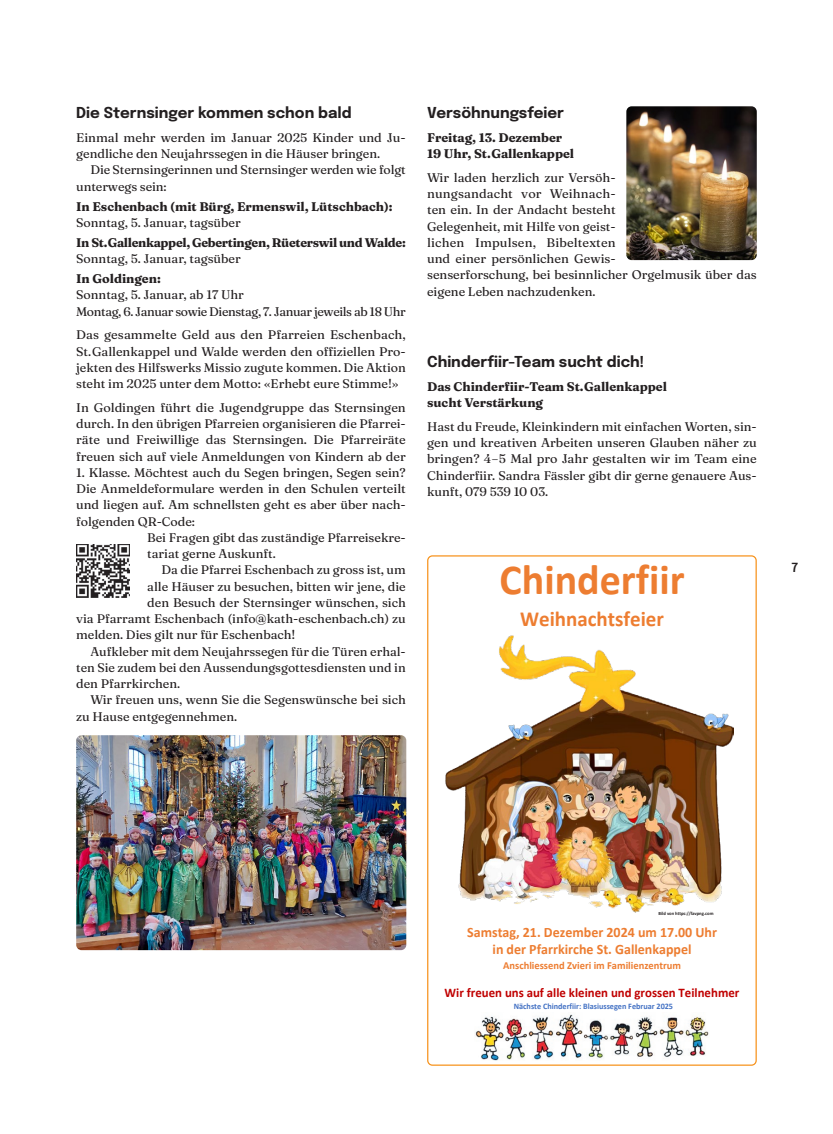
<style>
.page{position:relative;width:833px;height:1134px;background:#fff}
.page>*{position:absolute;margin:0;border:0;box-sizing:border-box;transform-origin:0 0}
.t1{font:700 43px "Calibri";color:#ed7d31}
.t2{font:700 21.5px "Calibri";color:#ed7d31}
.t3{font:700 15px "Epilogue";color:#231f20}
.t4{font:700 14.38px/17.5px "Calibri";color:#ed7d31;text-align:center}
.t5{font:700 13.12px "Calibri";color:#c00000}
.t6{font:12.5px/16.2px "Fraunces 9 pt";color:#231f20;text-align:justify}
.t7{font:700 12.5px/16.2px "Fraunces 9 pt";color:#231f20}
.t8{font:12.5px/16.2px "Fraunces 9 pt";letter-spacing:-.03em;color:#231f20}
.t9{font:700 12.5px "Fraunces 9 pt";letter-spacing:-.025em;color:#231f20}
.t10{font:600 12.5px "Epilogue";color:#231f20}
.t11{font:700 10.75px "Calibri";color:#ed7d31}
.t12{font:700 8.38px "Calibri";color:#4472c4}
.t13{font:700 4.75px "Calibri";color:#231f20}
</style>
<div class="page">
<img style="left:76px;top:735px;width:330px;height:215px">
<img style="left:76px;top:544px;width:54px;height:53px">
<img style="left:626px;top:106px;width:130px;height:154px">
<img style="left:445px;top:635px;width:288px;height:278px">
<img style="left:475px;top:1014px;width:234px;height:47px">
<p class="t3" style="left:76px;top:102px;width:277px">Die Sternsinger kommen schon bald</p>
<p class="t6" style="left:76px;top:129px;width:331px">Einmal mehr werden im Januar 2025 Kinder und Ju&shy;gendliche den Neujahrssegen in die Häuser bringen.</p>
<p class="t6" style="left:76px;top:161px;width:331px;text-indent:14px">Die Sternsingerinnen und Sternsinger werden wie folgt unterwegs sein:</p>
<p class="t7" style="left:76px;top:197px;width:318px">In Eschenbach (mit Bürg, Ermenswil, Lütschbach):</p>
<p class="t6" style="left:76px;top:214px;width:166px">Sonntag, 5. Januar, tagsüber</p>
<p class="t9" style="left:76px;top:233px;width:331px">In St.Gallenkappel, Gebertingen, Rüeterswil und Walde:</p>
<p class="t6" style="left:76px;top:250px;width:166px">Sonntag, 5. Januar, tagsüber</p>
<p class="t7" style="left:76px;top:270px;width:86px">In Goldingen:</p>
<p class="t8" style="left:76px;top:286px;width:331px">Sonntag, 5. Januar, ab 17 Uhr<br>Montag, 6. Januar sowie Dienstag, 7. Januar jeweils ab 18 Uhr</p>
<p class="t6" style="left:76px;top:326px;width:331px">Das gesammelte Geld aus den Pfarreien Eschenbach, St.Gallenkappel und Walde werden den offiziellen Pro&shy;jekten des Hilfswerks Missio zugute kommen. Die Aktion steht im 2025 unter dem Motto: «Erhebt eure Stimme!»</p>
<p class="t6" style="left:76px;top:399px;width:331px">In Goldingen führt die Jugendgruppe das Sternsingen durch. In den übrigen Pfarreien organisieren die Pfarrei&shy;räte und Freiwillige das Sternsingen. Die Pfarreiräte freuen sich auf viele Anmeldungen von Kindern ab der</p>
<p class="t6" style="left:76px;top:464px;width:331px">1. Klasse. Möchtest auch du Segen bringen, Segen sein?</p>
<p class="t6" style="left:76px;top:480px;width:331px">Die Anmeldeformulare werden in den Schulen verteilt</p>
<p class="t6" style="left:76px;top:496px;width:331px">und liegen auf. Am schnellsten geht es aber über nach-</p>
<p class="t6" style="left:76px;top:512px;width:120px">folgenden QR-Code:</p>
<p class="t6" style="left:147px;top:529px;width:260px">Bei Fragen gibt das zuständige Pfarreisekre-</p>
<p class="t6" style="left:147px;top:545px;width:130px">tariat gerne Auskunft.</p>
<p class="t6" style="left:161px;top:561px;width:246px">Da die Pfarrei Eschenbach zu gross ist, um</p>
<p class="t6" style="left:147px;top:577px;width:260px">alle Häuser zu besuchen, bitten wir jene, die</p>
<p class="t6" style="left:147px;top:594px;width:260px">den Besuch der Sternsinger wünschen, sich</p>
<p class="t6" style="left:76px;top:610px;width:331px">via Pfarramt Eschenbach (info@kath-eschenbach.ch) zu</p>
<p class="t6" style="left:76px;top:626px;width:221px">melden. Dies gilt nur für Eschenbach!</p>
<p class="t6" style="left:90px;top:642px;width:317px">Aufkleber mit dem Neujahrssegen für die Türen erhal-</p>
<p class="t6" style="left:76px;top:659px;width:331px">ten Sie zudem bei den Aussendungsgottesdiensten und in</p>
<p class="t6" style="left:76px;top:675px;width:105px">den Pfarrkirchen.</p>
<p class="t6" style="left:90px;top:691px;width:317px">Wir freuen uns, wenn Sie die Segenswünsche bei sich</p>
<p class="t6" style="left:76px;top:707px;width:162px">zu Hause entgegennehmen.</p>
<p class="t3" style="left:427px;top:102px;width:138px">Versöhnungsfeier</p>
<p class="t7" style="left:427px;top:129px;width:148px">Freitag, 13. Dezember<br>19 Uhr, St.Gallenkappel</p>
<p class="t6" style="left:427px;top:169px;width:331px;text-align:left">Wir laden herzlich zur Versöh-<br>nungsandacht vor Weihnach-<br>ten ein. In der Andacht besteht<br>Gelegenheit, mit Hilfe von geist-<br>lichen Impulsen, Bibeltexten<br>und einer persönlichen Gewis-<br>senserforschung, bei besinnlicher Orgelmusik über das eigene Leben nachzudenken.</p>
<p class="t3" style="left:427px;top:351px;width:219px">Chinderfiir-Team sucht dich!</p>
<p class="t7" style="left:427px;top:377px;width:241px">Das Chinderfiir-Team St.Gallenkappel sucht Verstärkung</p>
<p class="t6" style="left:427px;top:417px;width:331px">Hast du Freude, Kleinkindern mit einfachen Worten, sin&shy;gen und kreativen Arbeiten unseren Glauben näher zu bringen? 4–5 Mal pro Jahr gestalten wir im Team eine Chinderfiir. Sandra Fässler gibt dir gerne genauere Aus&shy;kunft, 079 539 10 03.</p>
<h1 class="t1" style="left:499px;top:550px;width:187px">Chinderfiir</h1>
<h2 class="t2" style="left:520px;top:604px;width:145px">Weihnachtsfeier</h2>
<p class="t10" style="left:791px;top:558px;width:8px">7</p>
<p class="t13" style="left:658px;top:910px;width:56px">Bild von https://favpng.com</p>
<p class="t4" style="left:467px;top:923px;width:251px">Samstag, 21. Dezember 2024 um 17.00 Uhr in der Pfarrkirche St. Gallenkappel</p>
<p class="t11" style="left:503px;top:957px;width:179px">Anschliessend Zvieri im Familienzentrum</p>
<p class="t5" style="left:444px;top:983px;width:296px">Wir freuen uns auf alle kleinen und grossen Teilnehmer</p>
<p class="t12" style="left:514px;top:1000px;width:161px">Nächste Chinderfiir: Blasiussegen Februar 2025</p>
</div>
